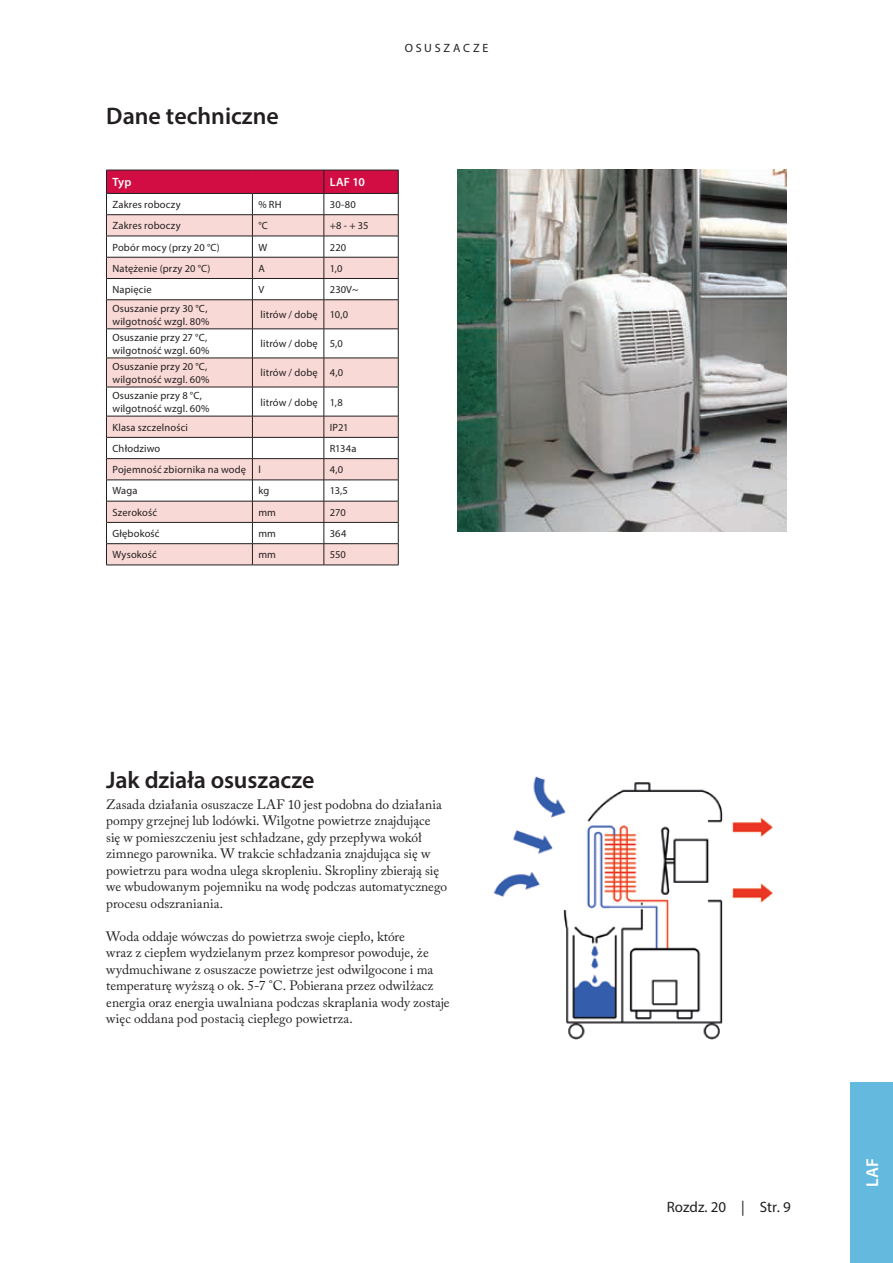
<style>
.page{position:relative;width:893px;height:1263px;background:#fff}
.page>*{position:absolute;margin:0;border:0;box-sizing:border-box;transform-origin:0 0}
.Mell2_-_Svart{font:600 24px "Myriad Pro";color:#231f20}
.t1{font:600 17.25px "Myriad Pro";color:#fff}
.t2{font:15px "Myriad Pro";color:#231f20}
.Bröd_-_Polska{font:13.5px/16.5px "Adobe Caslon Pro";color:#231f20}
.TOP{font:12px "Myriad Pro";letter-spacing:.23em;color:#231f20}
.Tabell_-_rubrik_1{font:600 12px "Myriad Pro";letter-spacing:.005em;color:#fff}
.Tabell_-_bröd_-_väns{font:10.5px/12.6px "Myriad Pro";letter-spacing:.015em;color:#231f20}
</style>
<div class="page">
<img style="left:457px;top:170px;width:330px;height:362px">
<img style="left:493px;top:776px;width:280px;height:264px">
<svg style="left:106px;top:170px;width:293px;height:395px"></svg>
<hr style="left:106px;top:565px;width:146px;height:1px;background:#231f20">
<hr style="left:252px;top:565px;width:72px;height:1px;background:#231f20">
<hr style="left:324px;top:565px;width:74px;height:1px;background:#231f20">
<div style="left:850px;top:1082px;width:43px;height:181px;background:#63bade"></div>
<p class="Mell2_-_Svart" style="left:106px;top:101px;width:174px">Dane techniczne</p>
<p class="Tabell_-_rubrik_1" style="left:112px;top:175px;width:20px">Typ</p>
<p class="Tabell_-_rubrik_1" style="left:330px;top:175px;width:37px">LAF 10</p>
<p class="Tabell_-_bröd_-_väns" style="left:112px;top:198px;width:70px">Zakres roboczy</p>
<p class="Tabell_-_bröd_-_väns" style="left:258px;top:198px;width:25px">% RH</p>
<p class="Tabell_-_bröd_-_väns" style="left:330px;top:198px;width:27px">30-80</p>
<p class="Tabell_-_bröd_-_väns" style="left:112px;top:219px;width:70px">Zakres roboczy</p>
<p class="Tabell_-_bröd_-_väns" style="left:258px;top:219px;width:11px">°C</p>
<p class="Tabell_-_bröd_-_väns" style="left:330px;top:219px;width:40px">+8 - + 35</p>
<p class="Tabell_-_bröd_-_väns" style="left:112px;top:241px;width:109px">Pobór mocy (przy 20 °C)</p>
<p class="Tabell_-_bröd_-_väns" style="left:258px;top:241px;width:10px">W</p>
<p class="Tabell_-_bröd_-_väns" style="left:330px;top:241px;width:18px">220</p>
<p class="Tabell_-_bröd_-_väns" style="left:112px;top:262px;width:100px">Natężenie (przy 20 °C)</p>
<p class="Tabell_-_bröd_-_väns" style="left:258px;top:262px;width:8px">A</p>
<p class="Tabell_-_bröd_-_väns" style="left:330px;top:262px;width:14px">1,0</p>
<p class="Tabell_-_bröd_-_väns" style="left:112px;top:283px;width:41px">Napięcie</p>
<p class="Tabell_-_bröd_-_väns" style="left:258px;top:283px;width:7px">V</p>
<p class="Tabell_-_bröd_-_väns" style="left:330px;top:283px;width:30px">230V~</p>
<p class="Tabell_-_bröd_-_väns" style="left:112px;top:302px;width:98px">Osuszanie przy 30 °C, wilgotność wzgl. 80%</p>
<p class="Tabell_-_bröd_-_väns" style="left:261px;top:308px;width:59px">litrów / dobę</p>
<p class="Tabell_-_bröd_-_väns" style="left:330px;top:308px;width:20px">10,0</p>
<p class="Tabell_-_bröd_-_väns" style="left:112px;top:331px;width:98px">Osuszanie przy 27 °C, wilgotność wzgl. 60%</p>
<p class="Tabell_-_bröd_-_väns" style="left:261px;top:337px;width:59px">litrów / dobę</p>
<p class="Tabell_-_bröd_-_väns" style="left:330px;top:337px;width:15px">5,0</p>
<p class="Tabell_-_bröd_-_väns" style="left:112px;top:360px;width:98px">Osuszanie przy 20 °C, wilgotność wzgl. 60%</p>
<p class="Tabell_-_bröd_-_väns" style="left:261px;top:366px;width:59px">litrów / dobę</p>
<p class="Tabell_-_bröd_-_väns" style="left:330px;top:366px;width:15px">4,0</p>
<p class="Tabell_-_bröd_-_väns" style="left:112px;top:389px;width:98px">Osuszanie przy 8 °C, wilgotność wzgl. 60%</p>
<p class="Tabell_-_bröd_-_väns" style="left:261px;top:395px;width:59px">litrów / dobę</p>
<p class="Tabell_-_bröd_-_väns" style="left:330px;top:395px;width:14px">1,8</p>
<p class="Tabell_-_bröd_-_väns" style="left:112px;top:421px;width:77px">Klasa szczelności</p>
<p class="Tabell_-_bröd_-_väns" style="left:330px;top:421px;width:20px">IP21</p>
<p class="Tabell_-_bröd_-_väns" style="left:112px;top:442px;width:49px">Chłodziwo</p>
<p class="Tabell_-_bröd_-_väns" style="left:330px;top:442px;width:28px">R134a</p>
<p class="Tabell_-_bröd_-_väns" style="left:112px;top:463px;width:135px">Pojemność zbiornika na wodę</p>
<p class="Tabell_-_bröd_-_väns" style="left:258px;top:463px;width:4px">l</p>
<p class="Tabell_-_bröd_-_väns" style="left:330px;top:463px;width:15px">4,0</p>
<p class="Tabell_-_bröd_-_väns" style="left:112px;top:484px;width:27px">Waga</p>
<p class="Tabell_-_bröd_-_väns" style="left:258px;top:484px;width:12px">kg</p>
<p class="Tabell_-_bröd_-_väns" style="left:330px;top:484px;width:20px">13,5</p>
<p class="Tabell_-_bröd_-_väns" style="left:112px;top:506px;width:46px">Szerokość</p>
<p class="Tabell_-_bröd_-_väns" style="left:258px;top:506px;width:19px">mm</p>
<p class="Tabell_-_bröd_-_väns" style="left:330px;top:506px;width:17px">270</p>
<p class="Tabell_-_bröd_-_väns" style="left:112px;top:527px;width:49px">Głębokość</p>
<p class="Tabell_-_bröd_-_väns" style="left:258px;top:527px;width:19px">mm</p>
<p class="Tabell_-_bröd_-_väns" style="left:330px;top:527px;width:18px">364</p>
<p class="Tabell_-_bröd_-_väns" style="left:112px;top:548px;width:46px">Wysokość</p>
<p class="Tabell_-_bröd_-_väns" style="left:258px;top:548px;width:19px">mm</p>
<p class="Tabell_-_bröd_-_väns" style="left:330px;top:548px;width:18px">550</p>
<p class="TOP" style="left:405px;top:40px;width:85px">OSUSZACZE</p>
<p class="Mell2_-_Svart" style="left:106px;top:765px;width:210px">Jak działa osuszacze</p>
<p class="Bröd_-_Polska" style="left:106px;top:796px;width:342px">Zasada działania osuszacze LAF 10 jest podobna do działania pompy grzejnej lub lodówki. Wilgotne powietrze znajdujące się w pomieszczeniu jest schładzane, gdy przepływa wokół zimnego parownika. W trakcie schładzania znajdująca się w powietrzu para wodna ulega skropleniu. Skropliny zbierają się we wbudowanym pojemniku na wodę podczas automatycznego procesu odszraniania.</p>
<p class="Bröd_-_Polska" style="left:106px;top:928px;width:345px">Woda oddaje wówczas do powietrza swoje ciepło, które<br>wraz z ciepłem wydzielanym przez kompresor powoduje, że wydmuchiwane z osuszacze powietrze jest odwilgocone i ma temperaturę wyższą o ok. 5-7 °C. Pobierana przez odwilżacz energia oraz energia uwalniana podczas skraplania wody zostaje więc oddana pod postacią ciepłego powietrza.</p>
<p class="t2" style="left:667px;top:1197px;width:126px">Rozdz. 20 | Str. 9</p>
<p class="t1" style="left:861px;top:1187px;width:30px;rotate:-90deg">LAF</p>
</div>
